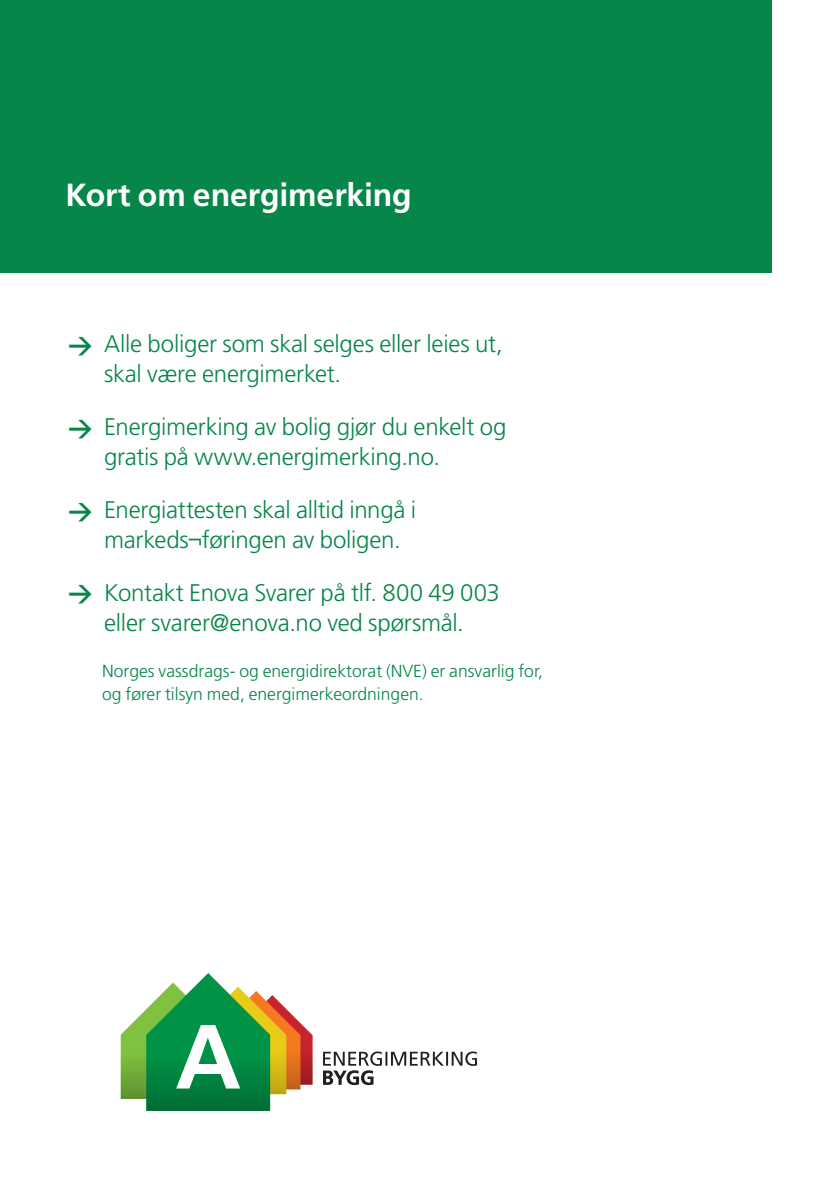
<style>
.page{position:relative;width:840px;height:1191px;background:#fff}
.page>*{position:absolute;margin:0;border:0;box-sizing:border-box;transform-origin:0 0}
.Ingress{font:700 32px "Frutiger";letter-spacing:-.005em;color:#fff}
.t1{font:300 24px/30px "Frutiger";letter-spacing:-.01em;color:#068649}
.Ingress-2{font:300 17.6px/23px "Frutiger";color:#068649}
.s1{font-family:"DIN";font-weight:700}
</style>
<div class="page">
<div style="left:0;top:0;width:771px;height:272px;background:#068649"></div>
<svg style="left:121px;top:973px;width:191px;height:138px"></svg>
<svg style="left:323px;top:1051px;width:153px;height:34px"></svg>
<p class="Ingress" style="left:66px;top:176px;width:347px">Kort om energimerking</p>
<p class="t1" style="left:104px;top:329px;width:400px;text-indent:-36px"><span class="s1">&gt;</span> Alle boliger som skal selges eller leies ut, skal være energimerket.</p>
<p class="t1" style="left:104px;top:412px;width:403px;text-indent:-36px"><span class="s1">&gt;</span> Energimerking av bolig gjør du enkelt og gratis på www.energimerking.no.</p>
<p class="t1" style="left:104px;top:494px;width:313px;text-indent:-36px"><span class="s1">&gt;</span> Energiattesten skal alltid inngå i markeds¬føringen av boligen.</p>
<p class="t1" style="left:68px;top:577px;width:433px;text-align:center"><span class="s1">&gt;</span> Kontakt Enova Svarer på tlf. 800 49 003 eller svarer@enova.no ved spørsmål.</p>
<p class="Ingress-2" style="left:102px;top:659px;width:442px">Norges vassdrags- og energidirektorat (NVE) er ansvarlig for, og fører tilsyn med, energimerkeordningen.</p>
</div>
